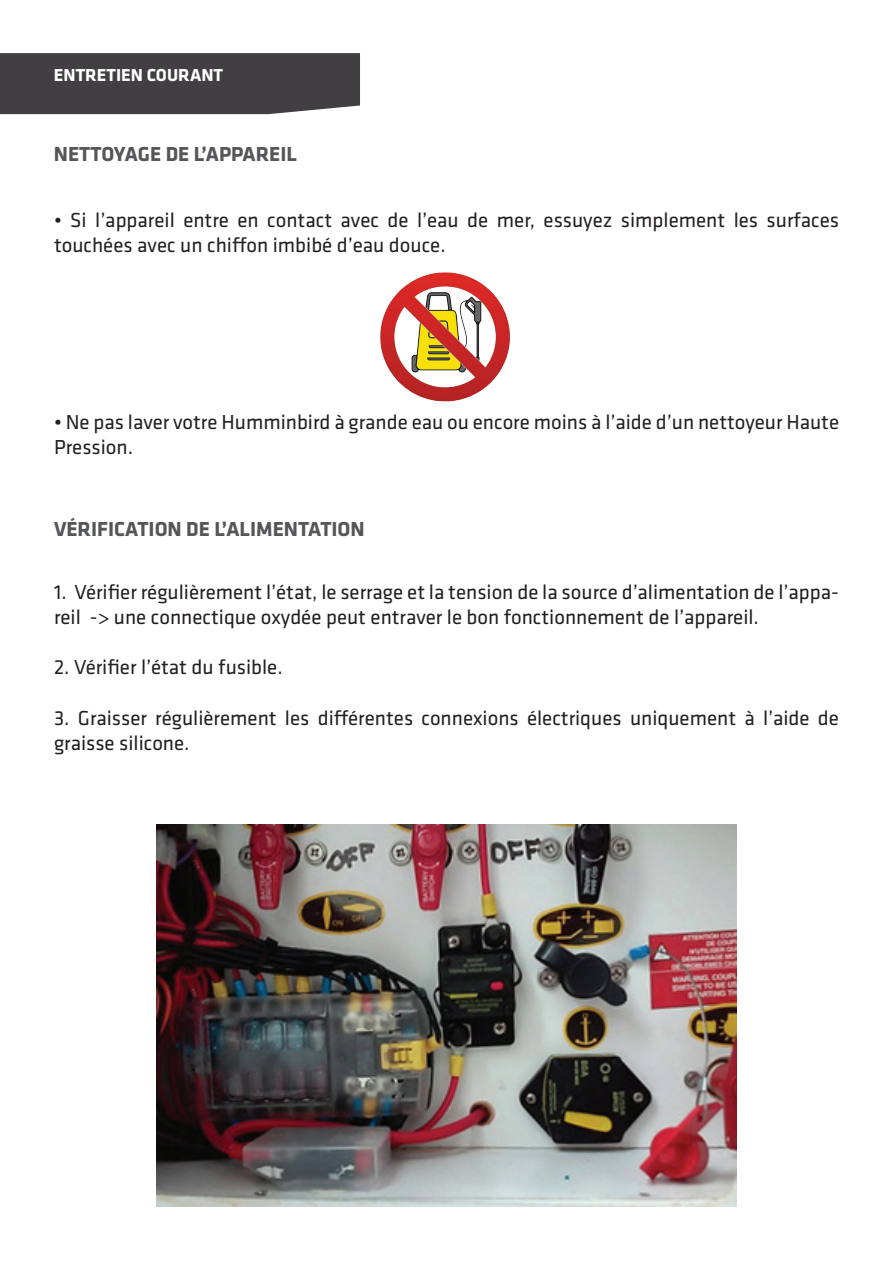
<style>
.page{position:relative;width:893px;height:1263px;background:#fff}
.page>*{position:absolute;margin:0;border:0;box-sizing:border-box;transform-origin:0 0}
.t1{font:21px/25.2px "Klavika";color:#231f20}
.t2{font:700 21px "Klavika";color:#555659}
.t3{font:700 18px "Klavika";color:#fff}
</style>
<div class="page">
<div style="left:0;top:53px;width:360px;height:61px;background:#413f41"></div>
<img style="left:380px;top:272px;width:130px;height:130px">
<img style="left:156px;top:824px;width:581px;height:383px">
<p class="t3" style="left:54px;top:62px;width:171px">ENTRETIEN COURANT</p>
<p class="t2" style="left:54px;top:139px;width:245px">NETTOYAGE DE L’APPAREIL</p>
<p class="t1" style="left:54px;top:207px;width:786px">• Si l’appareil entre en contact avec de l’eau de mer, essuyez simplement les surfaces touchées avec un chiffon imbibé d’eau douce.</p>
<p class="t1" style="left:54px;top:409px;width:787px">• Ne pas laver votre Humminbird à grande eau ou encore moins à l’aide d’un nettoyeur Haute<br>Pression.</p>
<p class="t2" style="left:54px;top:514px;width:312px">VÉRIFICATION DE L’ALIMENTATION</p>
<p class="t1" style="left:54px;top:578px;width:786px">1. Vérifier régulièrement l’état, le serrage et la tension de la source d’alimentation de l’appa&shy;reil -&gt; une connectique oxydée peut entraver le bon fonctionnement de l’appareil.</p>
<p class="t1" style="left:54px;top:654px;width:230px">2. Vérifier l’état du fusible.</p>
<p class="t1" style="left:54px;top:704px;width:786px">3. Graisser régulièrement les différentes connexions électriques uniquement à l’aide de graisse silicone.</p>
</div>
